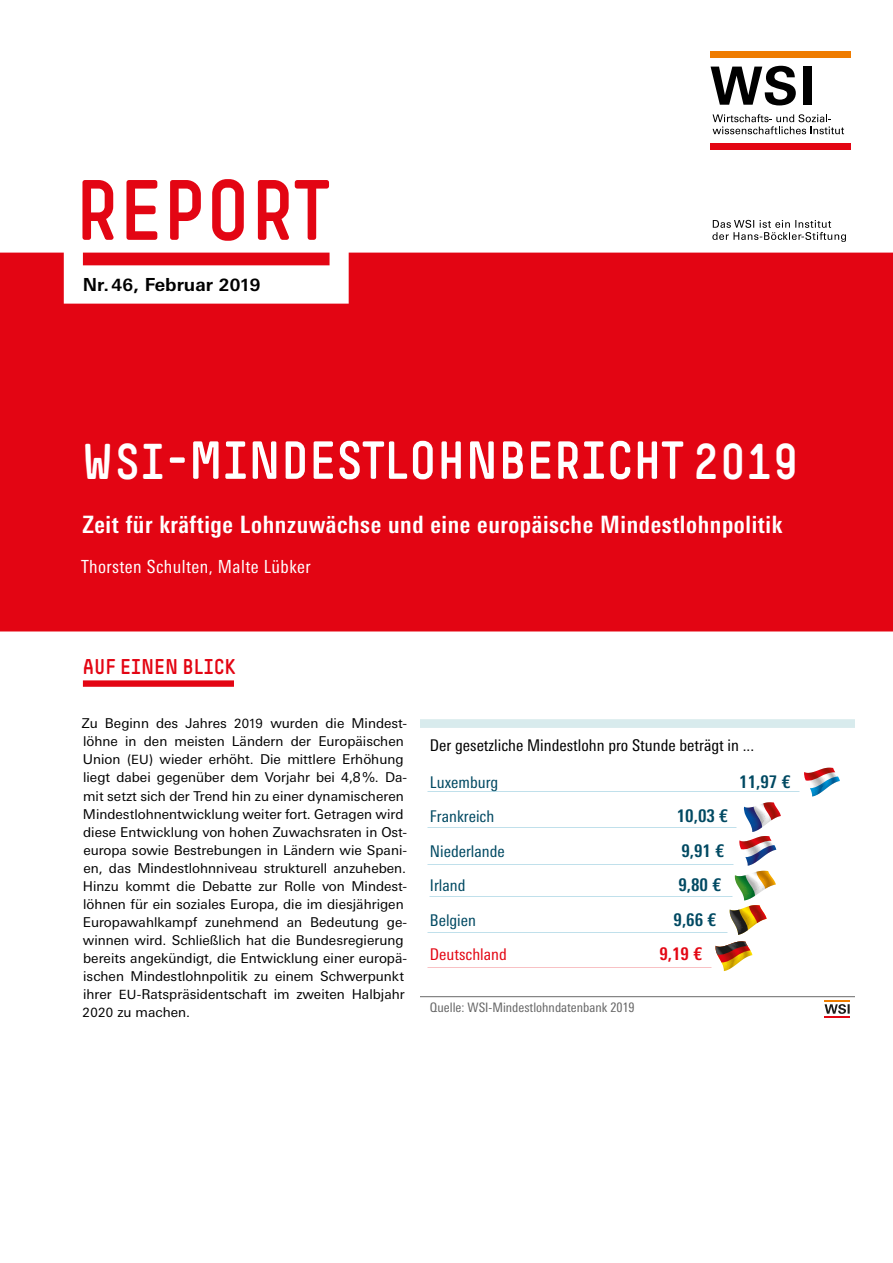
<style>
.page{position:relative;width:893px;height:1263px;background:#fff}
.page>*{position:absolute;margin:0;border:0;box-sizing:border-box;transform-origin:0 0}
.t1{font:84px "Simple HBS";color:#e30513}
.Haupttitel{font:52.65px "Simple HBS";color:#fff}
.Untertitel{font:700 condensed 23.85px "Univers Next Pro";letter-spacing:.025em;color:#fff}
.Rubriküberschrift{font:21px "Simple HBS";color:#e30513}
.Autoren{font:condensed 18px "Univers Next Pro";letter-spacing:.025em;color:#fff}
.Ausgabe{font:700 18px "Univers Next Pro";color:#000}
.t2{font:700 condensed 17.4px "Univers Next Pro";color:#004962}
.t3{font:700 condensed 17.4px "Univers Next Pro";color:#e30613}
.t4{font:condensed 16.2px/34.5px "Univers Next Pro";color:#004962}
.t5{font:condensed 16.2px "Univers Next Pro";color:#000}
.Grundtext_o_E{font:13.5px/18px "Univers Next Pro";color:#000}
.t6{font:condensed 13.05px "Univers Next Pro";color:#666}
.s1{font-size:16.95px}
.s2{font-size:49.5px}
.s3{font-size:12.75px}
.s4{color:#e30613}
</style>
<div class="page">
<div style="left:0;top:253px;width:893px;height:378px;background:#e30513"></div>
<svg style="left:712px;top:220px;width:134px;height:22px"></svg>
<div style="left:710px;top:51px;width:140px;height:6px;background:#ef7c00"></div>
<div style="left:710px;top:143px;width:140px;height:7px;background:#e30513"></div>
<svg style="left:712px;top:114px;width:132px;height:20px"></svg>
<svg style="left:711px;top:66px;width:85px;height:39px"></svg>
<div style="left:803px;top:66px;width:8px;height:39px;background:#000"></div>
<div style="left:83px;top:680px;width:151px;height:7px;background:#e30513"></div>
<svg style="left:715px;top:941px;width:37px;height:30px"></svg>
<img style="left:729px;top:802px;width:52px;height:133px">
<svg style="left:804px;top:768px;width:36px;height:28px"></svg>
<hr style="left:421px;top:996px;width:434px;height:1px;background:#666">
<svg style="left:824px;top:1000px;width:26px;height:1px"></svg>
<svg style="left:824px;top:1001px;width:26px;height:16px"></svg>
<div style="left:421px;top:719px;width:434px;height:9px;background:#d8ebed"></div>
<h1 class="t1" style="left:75px;top:163px;width:256px">REPORT</h1>
<p class="Ausgabe" style="left:83px;top:274px;width:179px">Nr.<span class="s1">46</span>, Februar <span class="s1">2019</span></p>
<p class="Haupttitel" style="left:82px;top:431px;width:718px"><span class="s2">WSI</span>-MINDESTLOHNBERICHT <span class="s2">2019</span></p>
<p class="Untertitel" style="left:82px;top:510px;width:701px">Zeit für kräftige Lohnzuwächse und eine europäische Mindestlohnpolitik</p>
<p class="Autoren" style="left:81px;top:557px;width:231px">Thorsten Schulten, Malte Lübker</p>
<p class="Rubriküberschrift" style="left:83px;top:655px;width:154px">AUF EINEN BLICK</p>
<p class="Grundtext_o_E" style="left:82px;top:714px;width:327px">Zu Beginn des Jahres <span class="s3">2019</span> wurden die Mindest&shy;löhne in den meisten Ländern der Europäischen Union (<span class="s3">EU</span>) wieder erhöht. Die mittlere Erhöhung liegt dabei gegenüber dem Vorjahr bei 4,8%. Da&shy;mit setzt sich der Trend hin zu einer dynamischeren Mindestlohnentwicklung weiter fort. Getragen wird diese Entwicklung von hohen Zuwachsraten in Ost&shy;europa sowie Bestrebungen in Ländern wie Spani&shy;en, das Mindestlohnniveau strukturell anzuheben.<br>Hinzu kommt die Debatte zur Rolle von Mindest&shy;löhnen für ein soziales Europa, die im diesjährigen Europawahlkampf zunehmend an Bedeutung ge&shy;winnen wird. Schließlich hat die Bundesregierung bereits angekündigt, die Entwicklung einer europä&shy;ischen Mindestlohnpolitik zu einem Schwerpunkt ihrer <span class="s3">EU</span>-Ratspräsidentschaft im zweiten Halbjahr <span class="s3">2020</span> zu machen.</p>
<p class="t5" style="left:430px;top:735px;width:326px">Der gesetzliche Mindestlohn pro Stunde beträgt in ...</p>
<p class="t4" style="left:430px;top:765px;width:78px">Luxemburg<br>Frankreich<br>Niederlande<br>Irland<br>Belgien<br><span class="s4">Deutschland</span></p>
<p class="t2" style="left:739px;top:771px;width:52px">11,97 €</p>
<p class="t2" style="left:677px;top:806px;width:52px">10,03 €</p>
<p class="t2" style="left:681px;top:840px;width:44px">9,91 €</p>
<p class="t2" style="left:678px;top:875px;width:44px">9,80 €</p>
<p class="t2" style="left:673px;top:909px;width:44px">9,66 €</p>
<p class="t3" style="left:659px;top:944px;width:44px">9,19 €</p>
<p class="t6" style="left:430px;top:999px;width:206px">Quelle: WSI-Mindestlohndatenbank 2019</p>
</div>
